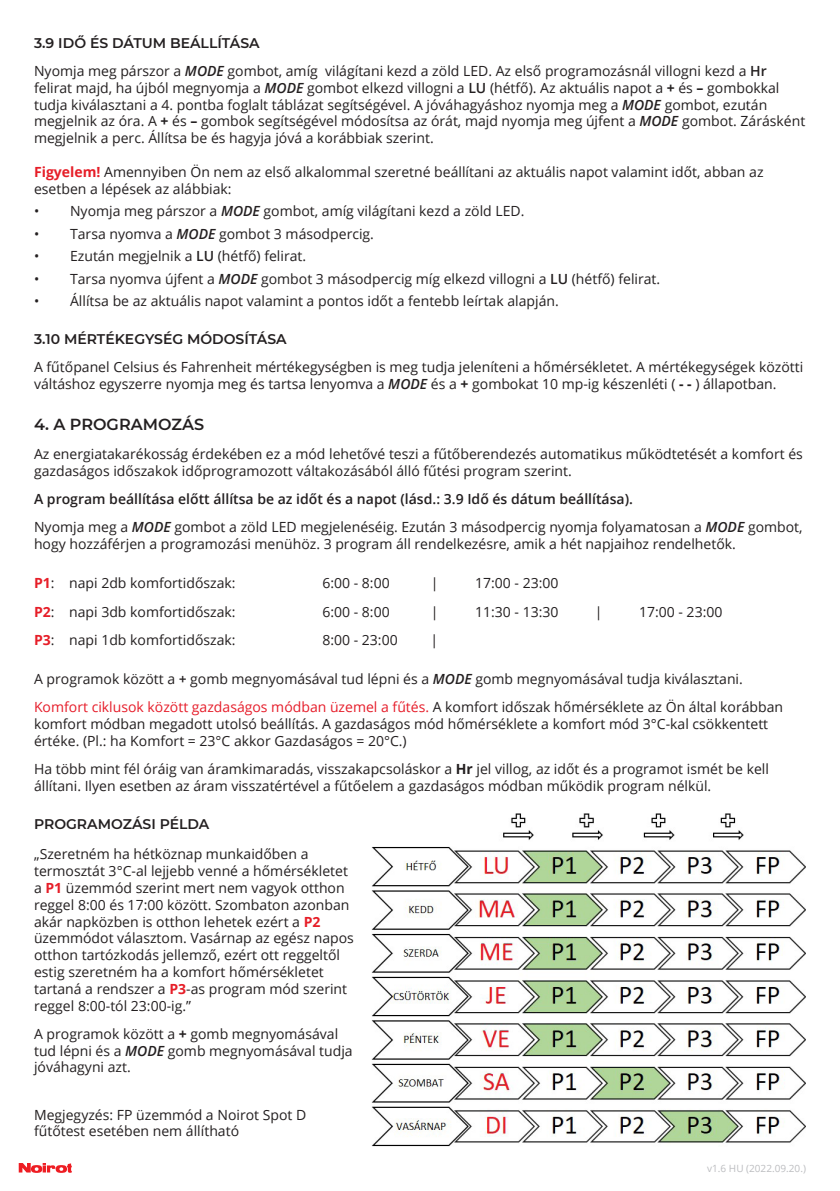
<style>
.page{position:relative;width:840px;height:1191px;background:#fff}
.page>*{position:absolute;margin:0;border:0;box-sizing:border-box;transform-origin:0 0}
.t1{font:600 16px "Montserrat";color:#231f20}
.t2{font:14px/16.8px "Open Sans";color:#231f20}
.t3{font:600 14px "Open Sans";color:#231f20}
.t4{font:600 14px "Montserrat";color:#231f20}
.t5{font:10px "Open Sans";color:#bcbdc0}
.s1{font-weight:600;font-style:italic}
.s2{font-weight:600}
.s3{font-weight:700}
.s4{font-weight:700;color:#e61e28}
.s5{color:#e61d2a}
</style>
<div class="page">
<svg style="left:19px;top:1163px;width:53px;height:9px"></svg>
<img style="left:372px;top:814px;width:433px;height:333px">
<p class="t4" style="left:34px;top:33px;width:227px">3.9 IDŐ ÉS DÁTUM BEÁLLÍTÁSA</p>
<p class="t2" style="left:34px;top:62px;width:772px">Nyomja meg párszor a <span class="s1">MODE</span> gombot, amíg világítani kezd a zöld LED. Az első programozásnál villogni kezd a <span class="s2">Hr </span>felirat majd, ha újból megnyomja a <span class="s1">MODE</span> gombot elkezd villogni a <span class="s2">LU</span> (hétfő). Az aktuális napot a <span class="s3">+</span> és <span class="s3">–</span> gombokkal tudja kiválasztani a 4. pontba foglalt táblázat segítségével. A jóváhagyáshoz nyomja meg a <span class="s1">MODE</span> gombot, ezután megjelnik az óra. A <span class="s3">+</span> és <span class="s3">–</span> gombok segítségével módosítsa az órát, majd nyomja meg újfent a <span class="s1">MODE</span> gombot. Zárásként megjelnik a perc. Állítsa be és hagyja jóvá a korábbiak szerint.</p>
<p class="t2" style="left:34px;top:163px;width:730px"><span class="s4">Figyelem!</span> Amennyiben Ön nem az első alkalommal szeretné beállítani az aktuális napot valamint időt, abban az esetben a lépések az alábbiak:</p>
<p class="t2" style="left:34px;top:202px;width:491px">• Nyomja meg párszor a <span class="s1">MODE</span> gombot, amíg világítani kezd a zöld LED.</p>
<p class="t2" style="left:34px;top:225px;width:341px">• Tarsa nyomva a <span class="s1">MODE</span> gombot 3 másodpercig.</p>
<p class="t2" style="left:34px;top:247px;width:273px">• Ezután megjelnik a <span class="s2">LU</span> (hétfő) felirat.</p>
<p class="t2" style="left:34px;top:270px;width:627px">• Tarsa nyomva újfent a <span class="s1">MODE</span> gombot 3 másodpercig míg elkezd villogni a <span class="s2">LU</span> (hétfő) felirat.</p>
<p class="t2" style="left:34px;top:292px;width:526px">• Állítsa be az aktuális napot valamint a pontos időt a fentebb leírtak alapján.</p>
<p class="t4" style="left:34px;top:329px;width:254px">3.10 MÉRTÉKEGYSÉG MÓDOSÍTÁSA</p>
<p class="t2" style="left:34px;top:358px;width:770px">A fűtőpanel Celsius és Fahrenheit mértékegységben is meg tudja jeleníteni a hőmérsékletet. A mértékegységek közötti váltáshoz egyszerre nyomja meg és tartsa lenyomva a <span class="s1">MODE</span> és a <span class="s3">+</span> gombokat 10 mp-ig készenléti ( <span class="s3">- -</span> ) állapotban.</p>
<p class="t1" style="left:34px;top:413px;width:171px">4. A PROGRAMOZÁS</p>
<p class="t2" style="left:34px;top:445px;width:769px">Az energiatakarékosság érdekében ez a mód lehetővé teszi a fűtőberendezés automatikus működtetését a komfort és gazdaságos időszakok időprogramozott váltakozásából álló fűtési program szerint.</p>
<p class="t3" style="left:34px;top:489px;width:600px">A program beállítása előtt állítsa be az időt és a napot (lásd.: 3.9 Idő és dátum beállítása).</p>
<p class="t2" style="left:34px;top:518px;width:769px">Nyomja meg a <span class="s1">MODE</span> gombot a zöld LED megjelenéséig. Ezután 3 másodpercig nyomja folyamatosan a <span class="s1">MODE</span> gombot, hogy hozzáférjen a programozási menühöz. 3 program áll rendelkezésre, amik a hét napjaihoz rendelhetők.</p>
<p class="t2" style="left:34px;top:574px;width:203px"><span class="s4">P1</span>: napi 2db komfortidőszak:</p>
<p class="t2" style="left:322px;top:574px;width:69px">6:00 - 8:00</p>
<p class="t2" style="left:430px;top:574px;width:9px">|</p>
<p class="t2" style="left:475px;top:574px;width:85px">17:00 - 23:00</p>
<p class="t2" style="left:34px;top:602px;width:203px"><span class="s4">P2</span>: napi 3db komfortidőszak:</p>
<p class="t2" style="left:322px;top:602px;width:69px">6:00 - 8:00</p>
<p class="t2" style="left:430px;top:602px;width:9px">|</p>
<p class="t2" style="left:475px;top:602px;width:85px">11:30 - 13:30</p>
<p class="t2" style="left:594px;top:602px;width:9px">|</p>
<p class="t2" style="left:638px;top:602px;width:85px">17:00 - 23:00</p>
<p class="t2" style="left:34px;top:631px;width:203px"><span class="s4">P3</span>: napi 1db komfortidőszak:</p>
<p class="t2" style="left:322px;top:631px;width:77px">8:00 - 23:00</p>
<p class="t2" style="left:430px;top:631px;width:9px">|</p>
<p class="t2" style="left:34px;top:670px;width:710px">A programok között a <span class="s1">+</span> gomb megnyomásával tud lépni és a <span class="s1">MODE</span> gomb megnyomásával tudja kiválasztani.</p>
<p class="t2" style="left:34px;top:698px;width:750px"><span class="s5">Komfort ciklusok között gazdaságos módban üzemel a fűtés.</span> A komfort időszak hőmérséklete az Ön által korábban komfort módban megadott utolsó beállítás. A gazdaságos mód hőmérséklete a komfort mód 3°C-kal csökkentett értéke. (Pl.: ha Komfort = 23°C akkor Gazdaságos = 20°C.)</p>
<p class="t2" style="left:34px;top:760px;width:736px">Ha több mint fél óráig van áramkimaradás, visszakapcsoláskor a <span class="s3">Hr</span> jel villog, az időt és a programot ismét be kell állítani. Ilyen esetben az áram visszatértével a fűtőelem a gazdaságos módban működik program nélkül.</p>
<p class="t4" style="left:34px;top:814px;width:177px">PROGRAMOZÁSI PÉLDA</p>
<p class="t2" style="left:34px;top:845px;width:321px">„Szeretném ha hétköznap munkaidőben a termosztát 3°C-al lejjebb venné a hőmérsékletet a <span class="s4">P1</span> üzemmód szerint mert nem vagyok otthon reggel 8:00 és 17:00 között. Szombaton azonban akár napközben is otthon lehetek ezért a <span class="s4">P2 </span>üzemmódot választom. Vasárnap az egész napos otthon tartózkodás jellemző, ezért ott reggeltől estig szeretném ha a komfort hőmérsékletet tartaná a rendszer a <span class="s4">P3</span>-as program mód szerint reggel 8:00-tól 23:00-ig.”</p>
<p class="t2" style="left:34px;top:1024px;width:320px">A programok között a <span class="s3">+</span> gomb megnyomásával tud lépni és a <span class="s1">MODE</span> gomb megnyomásával tudja jóváhagyni azt.</p>
<p class="t2" style="left:34px;top:1105px;width:273px">Megjegyzés: FP üzemmód a Noirot Spot D fűtőtest esetében nem állítható</p>
<p class="t5" style="left:706px;top:1161px;width:100px">v1.6 HU (2022.09.20.)</p>
</div>
